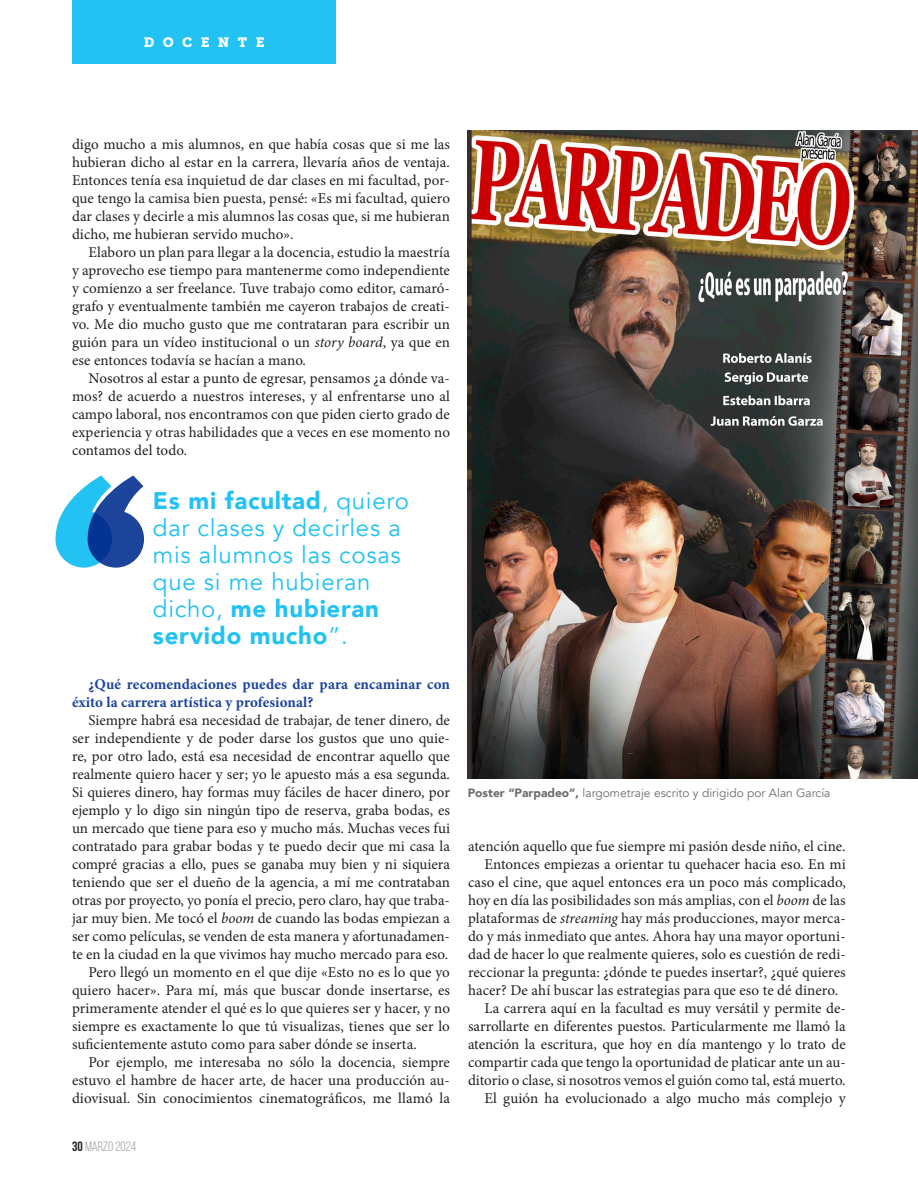
<style>
.page{position:relative;width:918px;height:1188px;background:#fff}
.page>*{position:absolute;margin:0;border:0;box-sizing:border-box;transform-origin:0 0}
.t1{font:24px/27px "Avenir";letter-spacing:.03em;color:#22c2f3}
.t2{font:15px/18px "Minion Pro";letter-spacing:.005em;color:#231f20;text-align:justify}
.t3{font:700 15px/18px "Minion Pro";letter-spacing:.005em;color:#1d449b}
.t4{font:13.5px "Bebas Neue";color:#939598}
.t5{font:13.5px "Museo Slab 900";letter-spacing:.62em;color:#fff}
.t6{font:12px "Avenir";color:#6c6d70}
.s1{font-style:italic}
.s2{font-weight:900}
.s3{font-weight:700;color:#231f20}
</style>
<div class="page">
<img style="left:468px;top:130px;width:450px;height:648px">
<svg style="left:55px;top:476px;width:89px;height:92px"></svg>
<div style="left:72px;top:0;width:264px;height:64px;background:#22c2f3"></div>
<p class="t5" style="left:144px;top:35px;width:122px">DOCENTE</p>
<p class="t2" style="left:72px;top:135px;width:380px">digo mucho a mis alumnos, en que había cosas que si me las hubieran dicho al estar en la carrera, llevaría años de ventaja.<br>Entonces tenía esa inquietud de dar clases en mi facultad, por&shy;que tengo la camisa bien puesta, pensé: «Es mi facultad, quiero dar clases y decirle a mis alumnos las cosas que, si me hubieran dicho, me hubieran servido mucho».</p>
<p class="t2" style="left:72px;top:243px;width:380px;text-indent:16px">Elaboro un plan para llegar a la docencia, estudio la maestría y aprovecho ese tiempo para mantenerme como independiente y comienzo a ser freelance. Tuve trabajo como editor, camaró&shy;grafo y eventualmente también me cayeron trabajos de creati&shy;vo. Me dio mucho gusto que me contrataran para escribir un guión para un vídeo institucional o un <span class="s1">story board</span>, ya que en ese entonces todavía se hacían a mano.</p>
<p class="t2" style="left:72px;top:369px;width:380px;text-indent:16px">Nosotros al estar a punto de egresar, pensamos ¿a dónde va&shy;mos? de acuerdo a nuestros intereses, y al enfrentarse uno al campo laboral, nos encontramos con que piden cierto grado de</p>
<p class="t2" style="left:72px;top:423px;width:380px">experiencia y otras habilidades que a veces en ese momento no contamos del todo.</p>
<p class="t1" style="left:153px;top:488px;width:258px"><span class="s2">Es mi facultad</span>, quiero dar clases y decirles a mis alumnos las cosas que si me hubieran dicho, <span class="s2">me hubieran servido mucho</span>”.</p>
<p class="t3" style="left:72px;top:675px;width:380px;text-indent:16px">¿Qué recomendaciones puedes dar para encaminar con éxito la carrera artística y profesional?</p>
<p class="t2" style="left:72px;top:711px;width:380px;text-indent:16px">Siempre habrá esa necesidad de trabajar, de tener dinero, de ser independiente y de poder darse los gustos que uno quie&shy;re, por otro lado, está esa necesidad de encontrar aquello que realmente quiero hacer y ser; yo le apuesto más a esa segunda.<br>Si quieres dinero, hay formas muy fáciles de hacer dinero, por ejemplo y lo digo sin ningún tipo de reserva, graba bodas, es un mercado que tiene para eso y mucho más. Muchas veces fui contratado para grabar bodas y te puedo decir que mi casa la compré gracias a ello, pues se ganaba muy bien y ni siquiera teniendo que ser el dueño de la agencia, a mí me contrataban otras por proyecto, yo ponía el precio, pero claro, hay que traba&shy;jar muy bien. Me tocó el <span class="s1">boom</span> de cuando las bodas empiezan a ser como películas, se venden de esta manera y afortunadamen&shy;te en la ciudad en la que vivimos hay mucho mercado para eso.</p>
<p class="t2" style="left:72px;top:963px;width:380px;text-indent:16px">Pero llegó un momento en el que dije «Esto no es lo que yo quiero hacer». Para mí, más que buscar donde insertarse, es primeramente atender el qué es lo que quieres ser y hacer, y no siempre es exactamente lo que tú visualizas, tienes que ser lo suficientemente astuto como para saber dónde se inserta.</p>
<p class="t2" style="left:72px;top:1053px;width:380px;text-indent:16px">Por ejemplo, me interesaba no sólo la docencia, siempre estuvo el hambre de hacer arte, de hacer una producción au&shy;diovisual. Sin conocimientos cinematográficos, me llamó la</p>
<p class="t4" style="left:72px;top:1139px;width:65px"><span class="s3">30</span> MARZO 2024</p>
<p class="t6" style="left:468px;top:785px;width:364px"><span class="s2">Poster “Parpadeo”,</span> largometraje escrito y dirigido por Alan García</p>
<p class="t2" style="left:468px;top:837px;width:379px">atención aquello que fue siempre mi pasión desde niño, el cine.</p>
<p class="t2" style="left:468px;top:855px;width:379px;text-indent:16px">Entonces empiezas a orientar tu quehacer hacia eso. En mi caso el cine, que aquel entonces era un poco más complicado, hoy en día las posibilidades son más amplias, con el <span class="s1">boom</span> de las plataformas de <span class="s1">streaming</span> hay más producciones, mayor merca&shy;do y más inmediato que antes. Ahora hay una mayor oportuni&shy;dad de hacer lo que realmente quieres, solo es cuestión de redi&shy;reccionar la pregunta: ¿dónde te puedes insertar?, ¿qué quieres hacer? De ahí buscar las estrategias para que eso te dé dinero.</p>
<p class="t2" style="left:468px;top:999px;width:379px;text-indent:16px">La carrera aquí en la facultad es muy versátil y permite de&shy;sarrollarte en diferentes puestos. Particularmente me llamó la atención la escritura, que hoy en día mantengo y lo trato de compartir cada que tengo la oportunidad de platicar ante un au&shy;ditorio o clase, si nosotros vemos el guión como tal, está muerto.</p>
<p class="t2" style="left:484px;top:1089px;width:363px">El guión ha evolucionado a algo mucho más complejo y</p>
</div>
